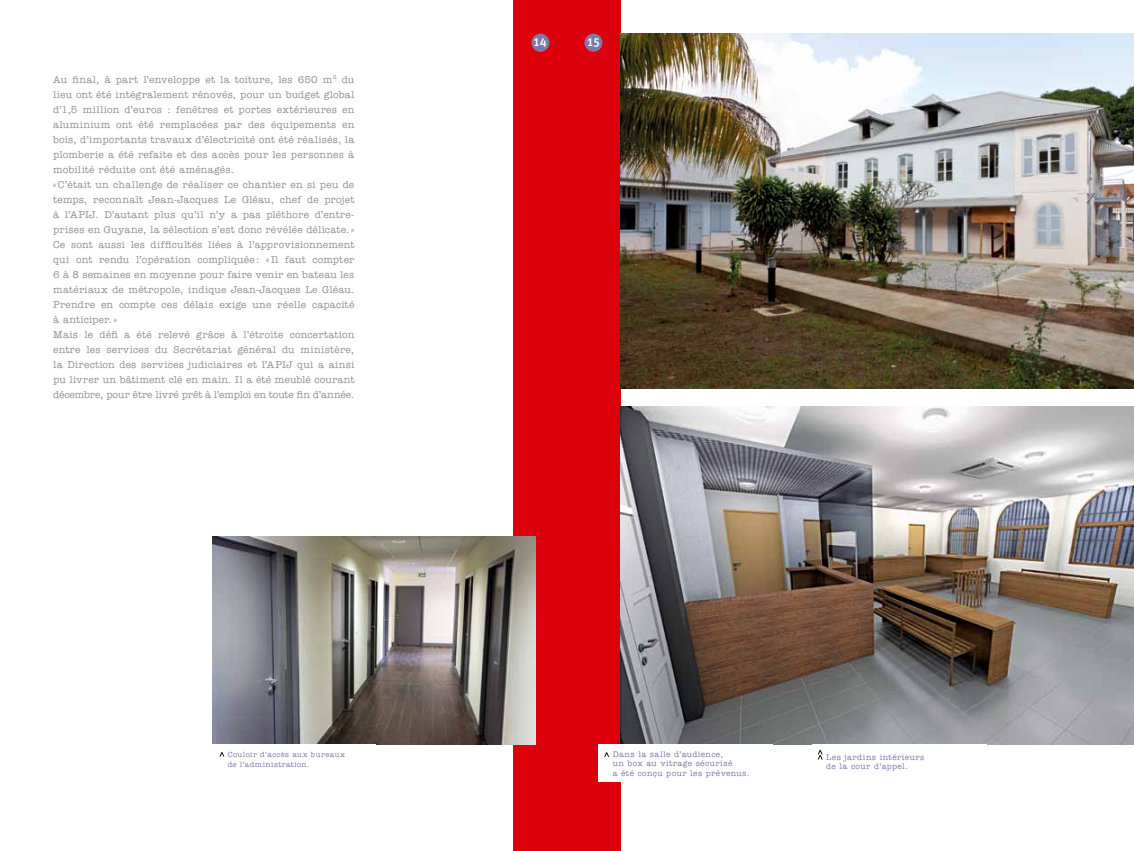
<style>
.page{position:relative;width:1134px;height:851px;background:#fff}
.page>*{position:absolute;margin:0;border:0;box-sizing:border-box;transform-origin:0 0}
.t1{font:500 12px "Unit";color:#fff}
.t2{font:500 10px/15px "American Typewriter";letter-spacing:.02em;color:#919291}
.t3{font:500 8.12px/9.4px "American Typewriter";letter-spacing:.055em;color:#7e78ac}
.t4{font:500 7.5px/10px "American Typewriter";letter-spacing:.06em;color:#7e78ac}
</style>
<div class="page">
<div style="left:514px;top:0;width:53px;height:850px;background:#dc000c"></div>
<div style="left:531px;top:34px;width:18px;height:18px;background:#7e78ac;border-radius:50%"></div>
<div style="left:567px;top:0;width:53px;height:850px;background:#dc000c"></div>
<div style="left:584px;top:34px;width:18px;height:18px;background:#7e78ac;border-radius:50%"></div>
<img style="left:212px;top:536px;width:323px;height:208px">
<svg style="left:219px;top:752px;width:5px;height:4px"></svg>
<img style="left:620px;top:407px;width:514px;height:337px">
<img style="left:620px;top:34px;width:514px;height:354px">
<div style="left:599px;top:744px;width:174px;height:37px;background:#fff"></div>
<svg style="left:604px;top:752px;width:5px;height:4px"></svg>
<svg style="left:818px;top:750px;width:5px;height:9px"></svg>
<p class="t2" style="left:53px;top:72px;width:303px">Au final, à part l’enveloppe et la toiture, les 650 m<sup>2</sup> du lieu ont été intégralement rénovés, pour un budget global d’1,5 million d’euros : fenêtres et portes extérieures en aluminium ont été remplacées par des équipements en bois, d’importants travaux d’électricité ont été réalisés, la plomberie a été refaite et des accès pour les personnes à mobilité réduite ont été aménagés.<br>«C’était un challenge de réaliser ce chantier en si peu de temps, reconnaît Jean-Jacques Le Gléau, chef de projet à l’APIJ. D’autant plus qu’il n’y a pas pléthore d’entre&shy;prises en Guyane, la sélection s’est donc révélée délicate.» Ce sont aussi les difficultés liées à l’approvisionnement qui ont rendu l’opération compliquée: «Il faut compter 6 à 8 semaines en moyenne pour faire venir en bateau les matériaux de métropole, indique Jean-Jacques Le Gléau.<br>Prendre en compte ces délais exige une réelle capacité à anticiper.»<br>Mais le défi a été relevé grâce à l’étroite concertation entre les services du Secrétariat général du ministère, la Direction des services judiciaires et l’APIJ qui a ainsi pu livrer un bâtiment clé en main. Il a été meublé courant décembre, pour être livré prêt à l’emploi en toute fin d’année.</p>
<p class="t1" style="left:534px;top:34px;width:14px">14</p>
<p class="t1" style="left:587px;top:34px;width:14px">15</p>
<p class="t4" style="left:228px;top:749px;width:119px">Couloir d’accès aux bureaux de l’administration.</p>
<p class="t3" style="left:613px;top:749px;width:138px">Dans la salle d’audience,<br>un box au vitrage sécurisé<br>a été conçu pour les prévenus.</p>
<p class="t3" style="left:826px;top:752px;width:100px">Les jardins intérieurs de la cour d’appel.</p>
</div>
